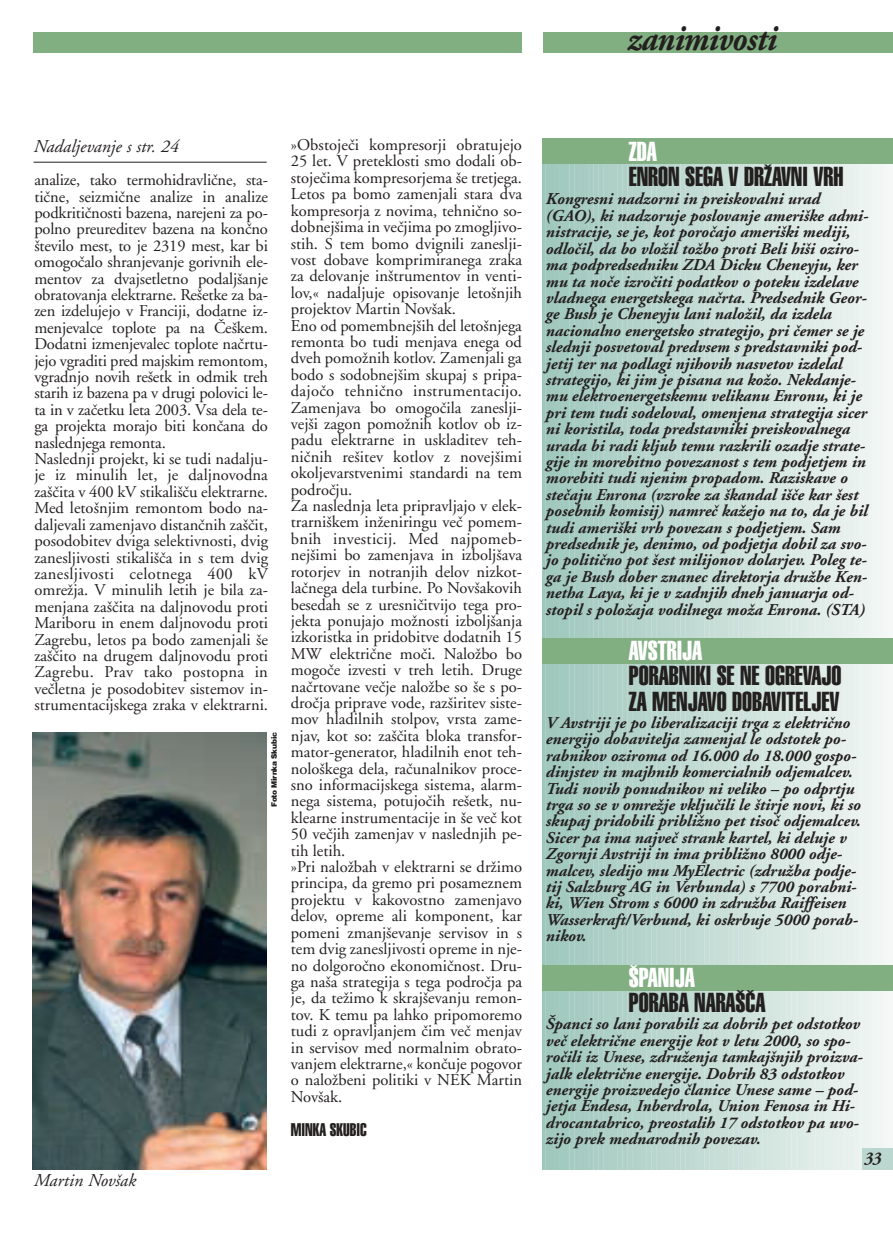
<style>
.page{position:relative;width:893px;height:1254px;background:#fff}
.page>*{position:absolute;margin:0;border:0;box-sizing:border-box;transform-origin:0 0}
.t1{font:italic 700 36px "SA Garamond";letter-spacing:-.015em;color:#231f1f;scale:.9 1}
.t2{font:27px/25.5px "Helvetica CE Extra Compressed";color:#231f1f}
.t3{font:27px "Helvetica CE Extra Compressed";color:#fff}
.t4{font:italic 18px "SA Garamond";color:#231f1f}
.t5{font:18px "SS Helvetica Extra Compressed";color:#231f1f}
.t6{font:italic 700 18px "SA Garamond";color:#231f1f;scale:.9 1}
.t7{font:16.5px/16.4px "SA Garamond";color:#231f1f}
.t8{font:italic 700 16.5px/16.4px "SA Garamond";color:#231f1f}
.t9{font:900 7.5px "SS Helvetica";letter-spacing:-.035em;color:#231f1f}
</style>
<div class="page">
<div style="left:33px;top:32px;width:489px;height:20px;background:#81af82"></div>
<div style="left:543px;top:32px;width:349px;height:20px;background:#81af82"></div>
<img style="left:32px;top:733px;width:234px;height:436px">
<hr style="left:34px;top:162px;width:233px;height:1px;background:#231f1f">
<div style="left:544px;top:138px;width:132px;height:1031px;background:linear-gradient(to bottom,#a0c8bd,#a0c8bd)"></div>
<div style="left:549px;top:138px;width:132px;height:1031px;background:#a3c8be"></div>
<div style="left:568px;top:138px;width:133px;height:1031px;background:linear-gradient(to bottom,#a4cbc1,#a4cbc1)"></div>
<div style="left:573px;top:138px;width:132px;height:1031px;background:#a7ccc3"></div>
<div style="left:597px;top:138px;width:133px;height:1031px;background:linear-gradient(to bottom,#aacec5,#aacec5)"></div>
<div style="left:602px;top:138px;width:132px;height:1031px;background:#afd0c7"></div>
<div style="left:621px;top:138px;width:133px;height:1031px;background:#b3d3ca"></div>
<div style="left:640px;top:138px;width:133px;height:1031px;background:#b8d6ce"></div>
<div style="left:674px;top:138px;width:133px;height:1031px;background:#c0dad2"></div>
<div style="left:693px;top:138px;width:133px;height:1031px;background:#c4ddd5"></div>
<div style="left:713px;top:138px;width:132px;height:1031px;background:#c8dfd7"></div>
<div style="left:732px;top:138px;width:133px;height:1031px;background:#cde0db"></div>
<div style="left:761px;top:138px;width:131px;height:1031px;background:#d5e6e0"></div>
<div style="left:795px;top:138px;width:97px;height:1031px;background:#deebe7"></div>
<div style="left:828px;top:138px;width:64px;height:1031px;background:#ecf3f0"></div>
<div style="left:542px;top:638px;width:350px;height:25px;background:#81af82"></div>
<div style="left:542px;top:139px;width:350px;height:25px;background:#81af82"></div>
<div style="left:542px;top:965px;width:350px;height:25px;background:#81af82"></div>
<div style="left:862px;top:1148px;width:30px;height:21px;background:#bcd7cf"></div>
<h1 class="t1" style="left:627px;top:25px;width:167px">zanimivosti</h1>
<p class="t4" style="left:34px;top:139px;width:147px">Nadaljevanje s str. 24</p>
<p class="t7" style="left:34px;top:173px;width:235px">analize, tako termohidravli~ne, sta&shy;ti~ne, seizmi~ne analize in analize podkriti~nosti bazena, narejeni za po&shy;polno preureditev bazena na kon~no {tevilo mest, to je 2319 mest, kar bi omogo~alo shranjevanje gorivnih ele&shy;mentov za dvajsetletno podalj{anje obratovanja elektrarne. Re{etke za ba&shy;zen izdelujejo v Franciji, dodatne iz&shy;menjevalce toplote pa na ^e{kem.<br>Dodatni izmenjevalec toplote na~rtu&shy;jejo vgraditi pred majskim remontom, vgradnjo novih re{etk in odmik treh starih iz bazena pa v drugi polovici le&shy;ta in v za~etku leta 2003. Vsa dela te&shy;ga projekta morajo biti kon~ana do naslednjega remonta.<br>Naslednji projekt, ki se tudi nadalju&shy;je iz minulih let, je daljnovodna za{~ita v 400 kV stikali{~u elektrarne.<br>Med leto{njim remontom bodo na&shy;daljevali zamenjavo distan~nih za{~it, posodobitev dviga selektivnosti, dvig zanesljivosti stikali{~a in s tem dvig zanesljivosti celotnega 400 kV omre`ja. V minulih letih je bila za&shy;menjana za{~ita na daljnovodu proti Mariboru in enem daljnovodu proti Zagrebu, letos pa bodo zamenjali {e za{~ito na drugem daljnovodu proti Zagrebu. Prav tako postopna in ve~letna je posodobitev sistemov in&shy;strumentacijskega zraka v elektrarni.</p>
<p class="t9" style="left:271px;top:807px;width:77px;rotate:-90deg">Foto Mirnka Skubic</p>
<p class="t7" style="left:291px;top:138px;width:233px">»Obstoje~i kompresorji obratujejo 25 let. V preteklosti smo dodali ob&shy;stoje~ima kompresorjema {e tretjega.<br>Letos pa bomo zamenjali stara dva kompresorja z novima, tehni~no so&shy;dobnej{ima in ve~jima po zmogljivo&shy;stih. S tem bomo dvignili zaneslji&shy;vost dobave komprimiranega zraka za delovanje in{trumentov in venti&shy;lov,« nadaljuje opisovanje leto{njih projektov Martin Nov{ak.<br>Eno od pomembnej{ih del leto{njega remonta bo tudi menjava enega od dveh pomo`nih kotlov. Zamenjali ga bodo s sodobnej{im skupaj s pripa&shy;dajo~o tehni~no instrumentacijo.<br>Zamenjava bo omogo~ila zaneslji&shy;vej{i zagon pomo`nih kotlov ob iz&shy;padu elektrarne in uskladitev teh&shy;ni~nih re{itev kotlov z novej{imi okoljevarstvenimi standardi na tem podro~ju.<br>Za naslednja leta pripravljajo v elek&shy;trarni{kem in`eniringu ve~ pomem&shy;bnih investicij. Med najpomeb&shy;nej{imi bo zamenjava in izbolj{ava rotorjev in notranjih delov nizkot&shy;la~nega dela turbine. Po Nov{akovih besedah se z uresni~itvijo tega pro&shy;jekta ponujajo mo`nosti izbolj{anja izkoristka in pridobitve dodatnih 15<br>MW elektri~ne mo~i. Nalo`bo bo mogo~e izvesti v treh letih. Druge na~rtovane ve~je nalo`be so {e s po&shy;dro~ja priprave vode, raz{iritev siste&shy;mov hladilnih stolpov, vrsta zame&shy;njav, kot so: za{~ita bloka transfor&shy;mator-generator, hladilnih enot teh&shy;nolo{kega dela, ra~unalnikov proce&shy;sno informacijskega sistema, alarm&shy;nega sistema, potujo~ih re{etk, nu&shy;klearne instrumentacije in {e ve~ kot 50 ve~jih zamenjav v naslednjih pe&shy;tih letih.<br>»Pri nalo`bah v elektrarni se dr`imo principa, da gremo pri posameznem projektu v kakovostno zamenjavo delov, opreme ali komponent, kar pomeni zmanj{evanje servisov in s tem dvig zanesljivosti opreme in nje&shy;no dolgoro~no ekonomi~nost. Dru&shy;ga na{a strategija s tega podro~ja pa je, da te`imo k skraj{evanju remon&shy;tov. K temu pa lahko pripomoremo tudi z opravljanjem ~im ve~ menjav in servisov med normalnim obrato&shy;vanjem elektrarne,« kon~uje pogovor o nalo`beni politiki v NEK Martin Nov{ak.</p>
<p class="t5" style="left:291px;top:1123px;width:77px">MINKA SKUBIC</p>
<p class="t4" style="left:34px;top:1174px;width:104px">Martin Nov{ak</p>
<h2 class="t3" style="left:629px;top:141px;width:29px">ZDA</h2>
<h2 class="t2" style="left:629px;top:165px;width:216px">ENRON SEGA V DR@AVNI VRH</h2>
<p class="t8" style="left:546px;top:193px;width:324px">Kongresni nadzorni in preiskovalni urad (GAO), ki nadzoruje poslovanje ameri{ke admi&shy;nistracije, se je, kot poro~ajo ameri{ki mediji, odlo~il, da bo vlo`il to`bo proti Beli hi{i oziro&shy;ma podpredsedniku ZDA Dicku Cheneyju, ker mu ta no~e izro~iti podatkov o poteku izdelave vladnega energetskega na~rta. Predsednik Geor&shy;ge Bush je Cheneyju lani nalo`il, da izdela nacionalno energetsko strategijo, pri ~emer se je slednji posvetoval predvsem s predstavniki pod&shy;jetij ter na podlagi njihovih nasvetov izdelal strategijo, ki jim je pisana na ko`o. Nekdanje&shy;mu elektroenergetskemu velikanu Enronu, ki je pri tem tudi sodeloval, omenjena strategija sicer ni koristila, toda predstavniki preiskovalnega urada bi radi kljub temu razkrili ozadje strate&shy;gije in morebitno povezanost s tem podjetjem in morebiti tudi njenim propadom. Raziskave o ste~aju Enrona (vzroke za {kandal i{~e kar {est posebnih komisij) namre~ ka`ejo na to, da je bil tudi ameri{ki vrh povezan s podjetjem. Sam predsednik je, denimo, od podjetja dobil za svo&shy;jo politi~no pot {est milijonov dolarjev. Poleg te&shy;ga je Bush dober znanec direktorja dru`be Ken&shy;netha Laya, ki je v zadnjih dneh januarja od&shy;stopil s polo`aja vodilnega mo`a Enrona. (STA)</p>
<h2 class="t3" style="left:629px;top:641px;width:75px">AVSTRIJA</h2>
<h2 class="t2" style="left:629px;top:665px;width:214px">PORABNIKI SE NE OGREVAJO<br>ZA MENJAVO DOBAVITELJEV</h2>
<p class="t8" style="left:546px;top:716px;width:316px">V Avstriji je po liberalizaciji trga z elektri~no energijo dobavitelja zamenjal le odstotek po&shy;rabnikov oziroma od 16.000 do 18.000 gospo&shy;dinjstev in majhnih komercialnih odjemalcev.<br>Tudi novih ponudnikov ni veliko – po odprtju trga so se v omre`je vklju~ili le {tirje novi, ki so skupaj pridobili pribli`no pet tiso~ odjemalcev.<br>Sicer pa ima najve~ strank kartel, ki deluje v Zgornji Avstriji in ima pribli`no 8000 odje&shy;malcev, sledijo mu MyElectric (zdru`ba podje&shy;tij Salzburg AG in Verbunda) s 7700 porabni&shy;ki, Wien Strom s 6000 in zdru`ba Raiffeisen Wasserkraft/Verbund, ki oskrbuje 5000 porab&shy;nikov.</p>
<h2 class="t3" style="left:629px;top:968px;width:67px">[PANIJA</h2>
<h2 class="t2" style="left:629px;top:992px;width:138px">PORABA NARA[^A</h2>
<p class="t8" style="left:546px;top:1017px;width:318px">[panci so lani porabili za dobrih pet odstotkov ve~ elektri~ne energije kot v letu 2000, so spo&shy;ro~ili iz Unese, zdru`enja tamkaj{njih proizva&shy;jalk elektri~ne energije. Dobrih 83 odstotkov energije proizvedejo ~lanice Unese same – pod&shy;jetja Endesa, Inberdrola, Union Fenosa in Hi&shy;drocantabrico, preostalih 17 odstotkov pa uvo&shy;zijo prek mednarodnih povezav.</p>
<p class="t6" style="left:864px;top:1151px;width:20px">33</p>
</div>
